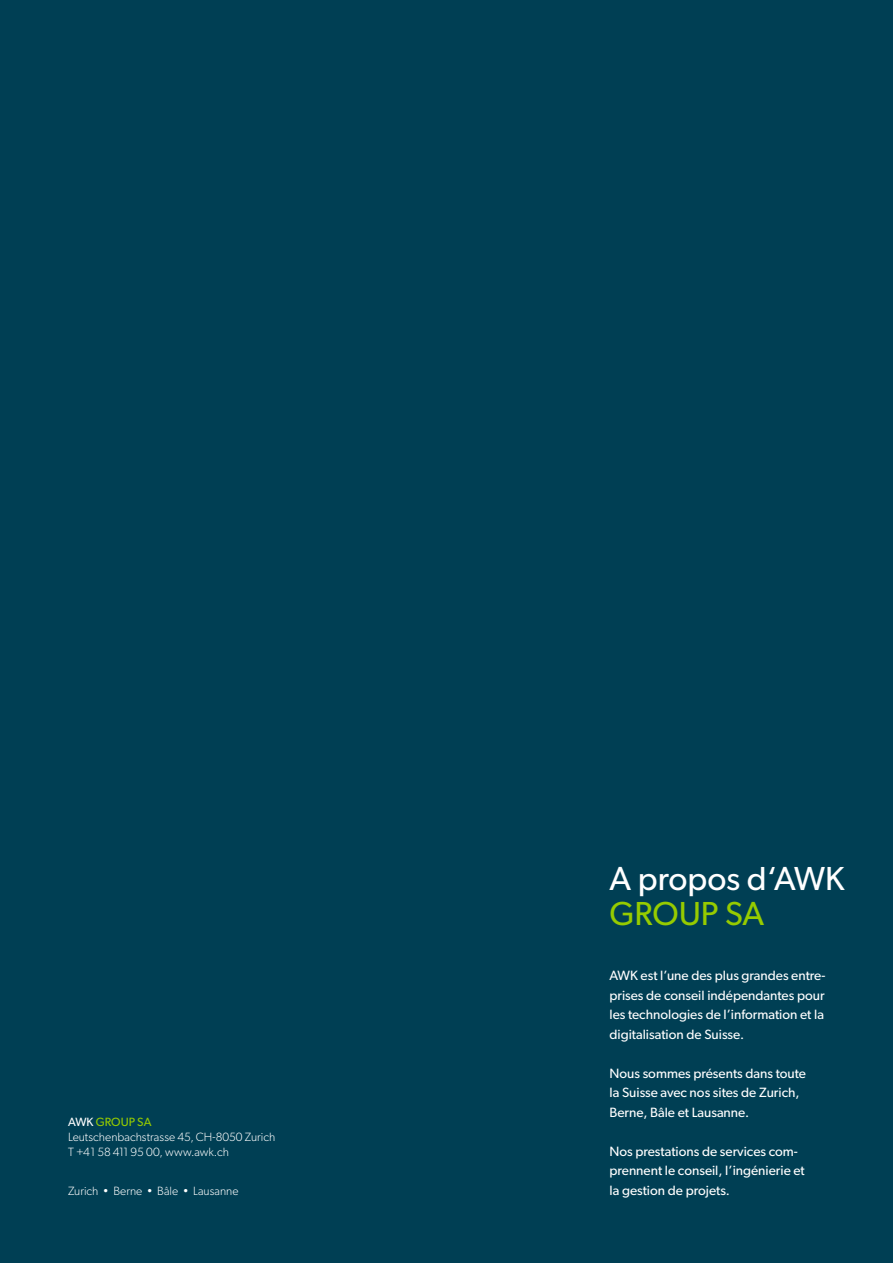
<style>
.page{position:relative;width:893px;height:1263px;background:#003f54}
.page>*{position:absolute;margin:0;border:0;box-sizing:border-box;transform-origin:0 0}
.t1{font:33.3px "Gibson";color:#fff}
.t2{font:33.3px "Gibson";color:#96cb00}
.t3{font:13.5px/19.5px "Gibson";color:#fff}
.t4{font:300 12px/15px "Gibson";letter-spacing:.005em;color:#fff}
.s1{font-weight:400}
.s2{font-weight:400;color:#96cb00}
</style>
<div class="page">
<p class="t4" style="left:68px;top:1114px;width:209px"><span class="s1">AWK</span> <span class="s2">GROUP SA<br></span>Leutschenbachstrasse 45, CH-8050 Zurich<br>T +41 58 411 95 00, www.awk.ch</p>
<p class="t4" style="left:68px;top:1183px;width:172px">Zurich • Berne • Bâle • Lausanne</p>
<h1 class="t1" style="left:609px;top:858px;width:237px">A propos d‘AWK</h1>
<h1 class="t2" style="left:609px;top:893px;width:156px">GROUP SA</h1>
<p class="t3" style="left:609px;top:966px;width:217px;text-align:justify">AWK est l’une des plus grandes entre&shy;prises de conseil indépendantes pour les technologies de l’information et la digitalisation de Suisse.</p>
<p class="t3" style="left:609px;top:1063px;width:198px">Nous sommes présents dans toute la Suisse avec nos sites de Zurich,<br>Berne, Bâle et Lausanne.</p>
<p class="t3" style="left:609px;top:1141px;width:197px">Nos prestations de services com&shy;prennent le conseil, l’ingénierie et la gestion de projets.</p>
</div>
